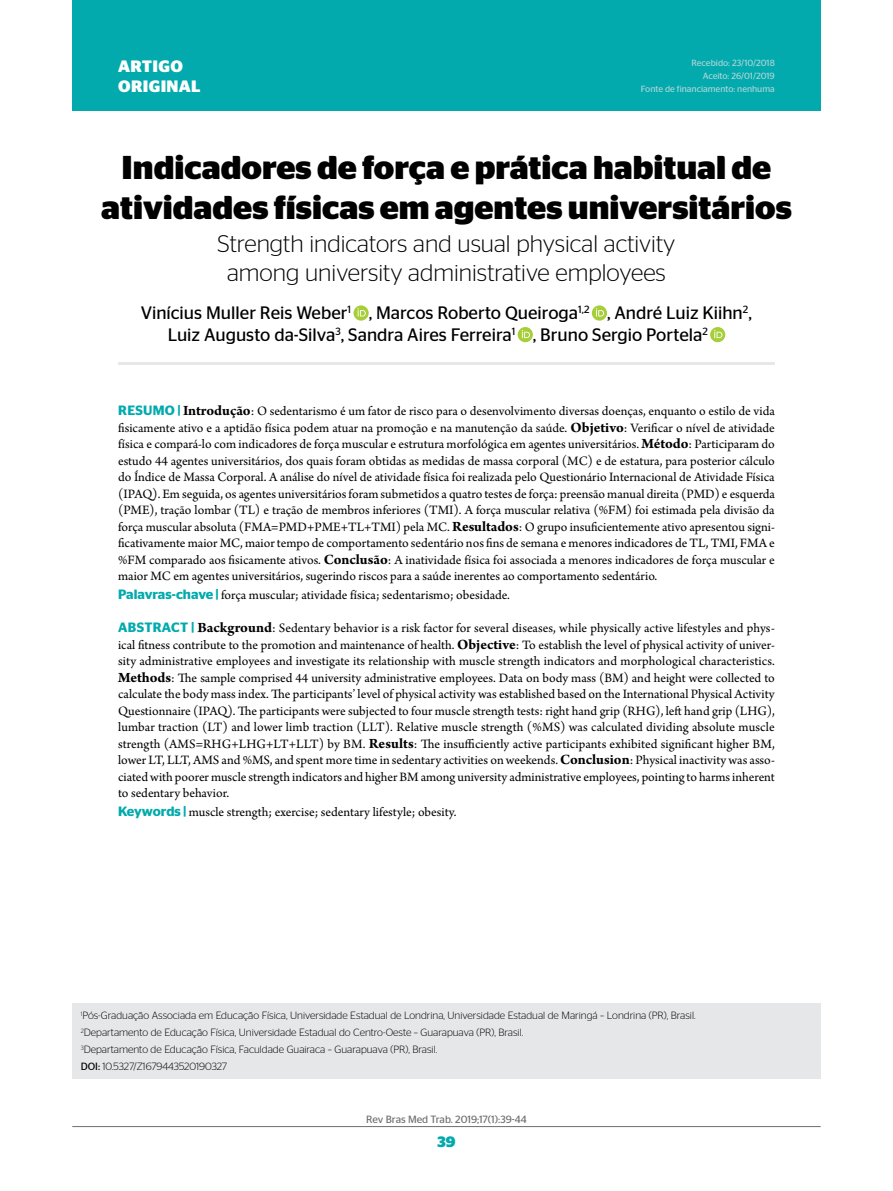
<style>
.page{position:relative;width:893px;height:1191px;background:#fff}
.page>*{position:absolute;margin:0;border:0;box-sizing:border-box;transform-origin:0 0}
.t1{font:700 33px/39.6px "Stag Sans";color:#000;text-align:center}
.t2{font:300 24px/28.8px "Stag Sans";color:#000;text-align:center}
.t3{font:18px/21.6px "Stag Sans";color:#000}
.t4{font:700 16.5px/19.8px "Stag Sans";letter-spacing:.02em;color:#fff}
.t5{font:700 15px "Stag Sans";color:#02aaad}
.t6{font:13.5px/16.5px "Arno Pro";letter-spacing:-.005em;color:#000;text-align:justify}
.t7{font:300 10.5px/16.8px "Stag Sans";color:#000}
.t8{font:10.5px "Stag Sans";color:#6d6e71}
.t9{font:9px/12.9px "Stag Sans";color:#afd5d8;text-align:right}
.s1{font-family:"Stag Sans";font-weight:600;color:#02aaad}
.s2{font-weight:700;font-size:15px}
.s3{font-weight:400}
</style>
<div class="page">
<hr style="left:72px;top:1126px;width:749px;height:1px;background:#6d6e71">
<div style="left:72px;top:0;width:749px;height:111px;background:#02aaad"></div>
<div style="left:72px;top:1002px;width:749px;height:76px;background:#e6e7e8"></div>
<hr style="left:118px;top:362px;width:657px;height:3px;background:#e6e7e8">
<svg style="left:353px;top:305px;width:16px;height:16px"></svg>
<svg style="left:358px;top:308px;width:8px;height:8px"></svg>
<svg style="left:592px;top:305px;width:15px;height:16px"></svg>
<svg style="left:596px;top:308px;width:8px;height:8px"></svg>
<svg style="left:518px;top:327px;width:15px;height:15px"></svg>
<svg style="left:522px;top:330px;width:8px;height:8px"></svg>
<svg style="left:710px;top:327px;width:15px;height:15px"></svg>
<svg style="left:714px;top:330px;width:8px;height:8px"></svg>
<p class="t4" style="left:118px;top:56px;width:84px">ARTIGO<br>ORIGINAL</p>
<p class="t9" style="left:641px;top:56px;width:136px">Recebido: 23/10/2018<br>Aceito: 26/01/2019<br>Fonte de financiamento: nenhuma</p>
<h1 class="t1" style="left:101px;top:148px;width:692px">Indicadores de força e prática habitual de atividades físicas em agentes universitários</h1>
<h2 class="t2" style="left:218px;top:229px;width:459px">Strength indicators and usual physical activity among university administrative employees</h2>
<h3 class="t3" style="left:168px;top:302px;width:586px;text-indent:-27px">Vinícius Muller Reis Weber<sup>1</sup> , Marcos Roberto Queiroga<sup>1,2</sup> , André Luiz Kiihn<sup>2</sup>,<br>Luiz Augusto da-Silva<sup>3</sup>, Sandra Aires Ferreira<sup>1</sup> , Bruno Sergio Portela<sup>2</sup></h3>
<p class="t6" style="left:118px;top:404px;width:658px"><span class="s1">RESUMO |</span> <span class="s2">Introdução</span>: O sedentarismo é um fator de risco para o desenvolvimento diversas doenças, enquanto o estilo de vida fisicamente ativo e a aptidão física podem atuar na promoção e na manutenção da saúde. <span class="s2">Objetivo</span>: Verificar o nível de atividade física e compará-lo com indicadores de força muscular e estrutura morfológica em agentes universitários. <span class="s2">Método</span>: Participaram do estudo 44 agentes universitários, dos quais foram obtidas as medidas de massa corporal (MC) e de estatura, para posterior cálculo do Índice de Massa Corporal. A análise do nível de atividade física foi realizada pelo Questionário Internacional de Atividade Física (IPAQ). Em seguida, os agentes universitários foram submetidos a quatro testes de força: preensão manual direita (PMD) e esquerda (PME), tração lombar (TL) e tração de membros inferiores (TMI). A força muscular relativa (%FM) foi estimada pela divisão da força muscular absoluta (FMA=PMD+PME+TL+TMI) pela MC. <span class="s2">Resultados</span>: O grupo insuficientemente ativo apresentou signi&shy;ficativamente maior MC, maior tempo de comportamento sedentário nos fins de semana e menores indicadores de TL, TMI, FMA e %FM comparado aos fisicamente ativos. <span class="s2">Conclusão</span>: A inatividade física foi associada a menores indicadores de força muscular e maior MC em agentes universitários, sugerindo riscos para a saúde inerentes ao comportamento sedentário.</p>
<p class="t6" style="left:118px;top:587px;width:393px"><span class="s1">Palavras-chave |</span> força muscular; atividade física; sedentarismo; obesidade.</p>
<p class="t6" style="left:118px;top:620px;width:658px"><span class="s1">ABSTRACT |</span> <span class="s2">Background</span>: Sedentary behavior is a risk factor for several diseases, while physically active lifestyles and phys&shy;ical fitness contribute to the promotion and maintenance of health. <span class="s2">Objective</span>: To establish the level of physical activity of univer&shy;sity administrative employees and investigate its relationship with muscle strength indicators and morphological characteristics.<br><span class="s2">Methods</span>: The sample comprised 44 university administrative employees. Data on body mass (BM) and height were collected to calculate the body mass index. The participants’ level of physical activity was established based on the International Physical Activity Questionnaire (IPAQ). The participants were subjected to four muscle strength tests: right hand grip (RHG), left hand grip (LHG), lumbar traction (LT) and lower limb traction (LLT). Relative muscle strength (%MS) was calculated dividing absolute muscle strength (AMS=RHG+LHG+LT+LLT) by BM. <span class="s2">Results</span>: The insufficiently active participants exhibited significant higher BM, lower LT, LLT, AMS and %MS, and spent more time in sedentary activities on weekends. <span class="s2">Conclusion</span>: Physical inactivity was asso&shy;ciated with poorer muscle strength indicators and higher BM among university administrative employees, pointing to harms inherent to sedentary behavior.</p>
<p class="t6" style="left:118px;top:804px;width:340px"><span class="s1">Keywords |</span> muscle strength; exercise; sedentary lifestyle; obesity.</p>
<p class="t7" style="left:81px;top:1007px;width:616px"><sup>1</sup>Pós-Graduação Associada em Educação Física, Universidade Estadual de Londrina, Universidade Estadual de Maringá – Londrina (PR), Brasil.<br><sup>2</sup>Departamento de Educação Física, Universidade Estadual do Centro-Oeste – Guarapuava (PR), Brasil.<br><sup>3</sup>Departamento de Educação Física, Faculdade Guairaca – Guarapuava (PR), Brasil.<br><span class="s3">DOI:</span> 10.5327/Z1679443520190327</p>
<p class="t8" style="left:366px;top:1113px;width:162px">Rev Bras Med Trab. 2019;17(1):39-44</p>
<p class="t5" style="left:437px;top:1132px;width:20px">39</p>
</div>
